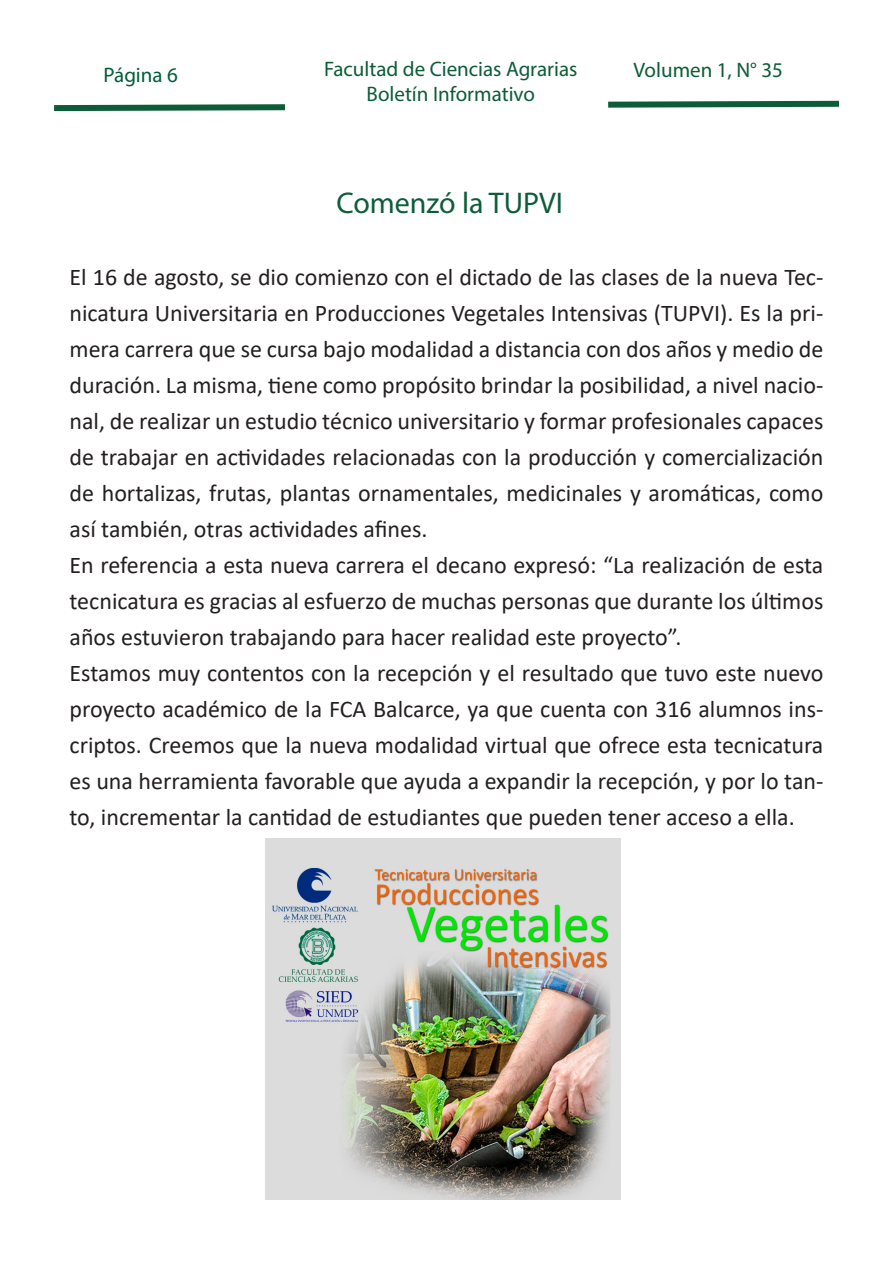
<style>
.page{position:relative;width:893px;height:1263px;background:#fff}
.page>*{position:absolute;margin:0;border:0;box-sizing:border-box;transform-origin:0 0}
.t1{font:30px "Myriad Pro";color:#0d5d39}
.t2{font:24px/36px "Calibri";color:#231f20;text-align:justify}
.t3{font:21px "Myriad Pro";color:#0d5c38}
.t4{font:21px "Myriad Pro";color:#005d38}
</style>
<div class="page">
<svg style="left:54px;top:104px;width:231px;height:8px"></svg>
<svg style="left:608px;top:100px;width:232px;height:8px"></svg>
<img style="left:266px;top:838px;width:355px;height:361px">
<p class="t4" style="left:104px;top:62px;width:76px">Página 6</p>
<p class="t3" style="left:324px;top:56px;width:255px">Facultad de Ciencias Agrarias</p>
<p class="t3" style="left:367px;top:81px;width:170px">Boletín Informativo</p>
<p class="t1" style="left:336px;top:185px;width:228px">Comenzó la TUPVI</p>
<p class="t3" style="left:634px;top:57px;width:151px">Volumen 1, N° 35</p>
<p class="t2" style="left:70px;top:259px;width:755px">El 16 de agosto, se dio comienzo con el dictado de las clases de la nueva Tec&shy;nicatura Universitaria en Producciones Vegetales Intensivas (TUPVI). Es la pri&shy;mera carrera que se cursa bajo modalidad a distancia con dos años y medio de duración. La misma, tiene como propósito brindar la posibilidad, a nivel nacio&shy;nal, de realizar un estudio técnico universitario y formar profesionales capaces de trabajar en actividades relacionadas con la producción y comercialización de hortalizas, frutas, plantas ornamentales, medicinales y aromáticas, como así también, otras actividades afines.</p>
<p class="t2" style="left:70px;top:547px;width:755px">En referencia a esta nueva carrera el decano expresó: “La realización de esta tecnicatura es gracias al esfuerzo de muchas personas que durante los últimos años estuvieron trabajando para hacer realidad este proyecto”.</p>
<p class="t2" style="left:70px;top:655px;width:755px">Estamos muy contentos con la recepción y el resultado que tuvo este nuevo proyecto académico de la FCA Balcarce, ya que cuenta con 316 alumnos ins&shy;criptos. Creemos que la nueva modalidad virtual que ofrece esta tecnicatura es una herramienta favorable que ayuda a expandir la recepción, y por lo tan&shy;to, incrementar la cantidad de estudiantes que pueden tener acceso a ella.</p>
</div>
